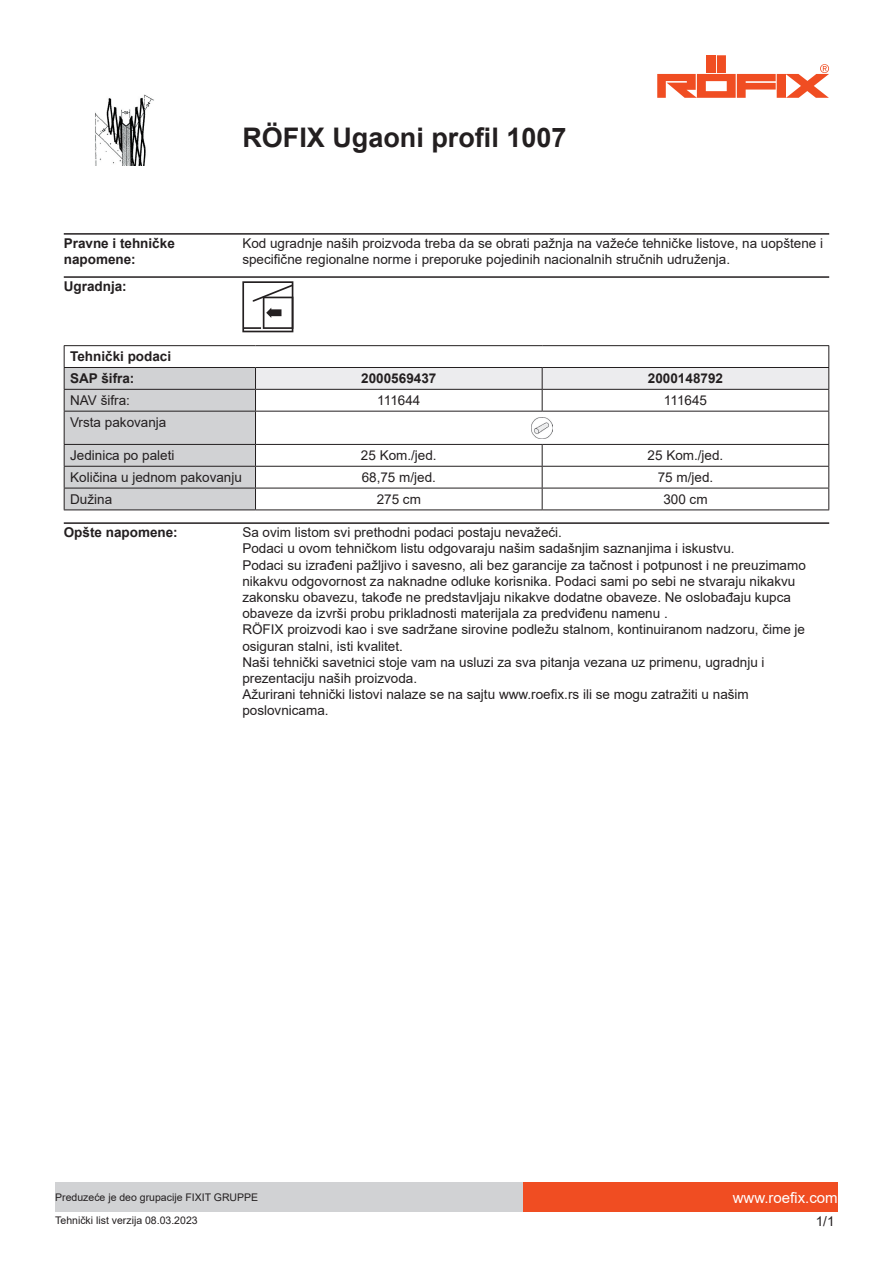
<style>
.page{position:relative;width:893px;height:1263px;background:#fff}
.page>*{position:absolute;margin:0;border:0;box-sizing:border-box;transform-origin:0 0}
.t1{font:700 27px "Arial";color:#231f20}
.t2{font:15px "Arial";color:#fff}
.t3{font:13.5px/16.2px "Arial";color:#231f20}
.t4{font:700 13.5px/16.2px "Arial";color:#231f20}
.t5{font:10.5px "Arial";color:#231f20}
</style>
<div class="page">
<img style="left:95px;top:94px;width:59px;height:71px">
<div style="left:717px;top:55px;width:9px;height:18px;background:#f04d22"></div>
<div style="left:707px;top:55px;width:9px;height:18px;background:#f04d22"></div>
<svg style="left:657px;top:64px;width:172px;height:34px"></svg>
<div style="left:523px;top:1182px;width:315px;height:30px;background:#f04d22"></div>
<div style="left:55px;top:1182px;width:468px;height:30px;background:#d1d2d4"></div>
<hr style="left:64px;top:233px;width:765px;height:2px;background:#231f20">
<hr style="left:64px;top:276px;width:765px;height:2px;background:#231f20">
<svg style="left:242px;top:281px;width:51px;height:51px"></svg>
<hr style="left:64px;top:345px;width:191px;height:1px;background:#231f20">
<hr style="left:255px;top:345px;width:287px;height:1px;background:#231f20">
<hr style="left:542px;top:345px;width:287px;height:1px;background:#231f20">
<svg style="left:64px;top:346px;width:765px;height:163px"></svg>
<hr style="left:64px;top:509px;width:191px;height:1px;background:#231f20">
<hr style="left:255px;top:509px;width:287px;height:1px;background:#231f20">
<hr style="left:542px;top:509px;width:287px;height:1px;background:#231f20">
<img style="left:531px;top:417px;width:22px;height:21px">
<hr style="left:64px;top:522px;width:765px;height:2px;background:#231f20">
<h1 class="t1" style="left:242px;top:119px;width:326px">RÖFIX Ugaoni profil 1007</h1>
<p class="t4" style="left:64px;top:235px;width:113px">Pravne i tehničke napomene:</p>
<p class="t3" style="left:242px;top:235px;width:582px">Kod ugradnje naših proizvoda treba da se obrati pažnja na važeće tehničke listove, na uopštene i specifične regionalne norme i preporuke pojedinih nacionalnih stručnih udruženja.</p>
<p class="t4" style="left:64px;top:278px;width:65px">Ugradnja:</p>
<p class="t4" style="left:70px;top:346px;width:103px;line-height:21.9px">Tehnički podaci<br>SAP šifra:</p>
<p class="t4" style="left:361px;top:371px;width:77px">2000569437</p>
<p class="t4" style="left:648px;top:371px;width:77px">2000148792</p>
<p class="t3" style="left:70px;top:392px;width:61px">NAV šifra:</p>
<p class="t3" style="left:377px;top:392px;width:45px">111644</p>
<p class="t3" style="left:664px;top:392px;width:45px">111645</p>
<p class="t3" style="left:70px;top:414px;width:98px">Vrsta pakovanja</p>
<p class="t3" style="left:70px;top:447px;width:106px">Jedinica po paleti</p>
<p class="t3" style="left:361px;top:447px;width:77px">25 Kom./jed.</p>
<p class="t3" style="left:648px;top:447px;width:77px">25 Kom./jed.</p>
<p class="t3" style="left:70px;top:469px;width:173px">Količina u jednom pakovanju</p>
<p class="t3" style="left:362px;top:469px;width:76px">68,75 m/jed.</p>
<p class="t3" style="left:658px;top:469px;width:57px">75 m/jed.</p>
<p class="t3" style="left:70px;top:491px;width:44px">Dužina</p>
<p class="t3" style="left:377px;top:491px;width:46px">275 cm</p>
<p class="t3" style="left:663px;top:491px;width:46px">300 cm</p>
<p class="t4" style="left:64px;top:524px;width:116px">Opšte napomene:</p>
<p class="t3" style="left:242px;top:524px;width:565px">Sa ovim listom svi prethodni podaci postaju nevažeći.<br>Podaci u ovom tehničkom listu odgovaraju našim sadašnjim saznanjima i iskustvu.<br>Podaci su izrađeni pažljivo i savesno, ali bez garancije za tačnost i potpunost i ne preuzimamo nikakvu odgovornost za naknadne odluke korisnika. Podaci sami po sebi ne stvaraju nikakvu zakonsku obavezu, takođe ne predstavljaju nikakve dodatne obaveze. Ne oslobađaju kupca obaveze da izvrši probu prikladnosti materijala za predviđenu namenu .<br>RÖFIX proizvodi kao i sve sadržane sirovine podležu stalnom, kontinuiranom nadzoru, čime je osiguran stalni, isti kvalitet.<br>Naši tehnički savetnici stoje vam na usluzi za sva pitanja vezana uz primenu, ugradnju i prezentaciju naših proizvoda.<br>Ažurirani tehnički listovi nalaze se na sajtu www.roefix.rs ili se mogu zatražiti u našim poslovnicama.</p>
<p class="t5" style="left:55px;top:1190px;width:204px">Preduzeće je deo grupacije FIXIT GRUPPE</p>
<p class="t2" style="left:733px;top:1187px;width:107px">www.roefix.com</p>
<p class="t5" style="left:55px;top:1213px;width:144px">Tehnički list verzija 08.03.2023</p>
<p class="t3" style="left:816px;top:1213px;width:20px">1/1</p>
</div>
